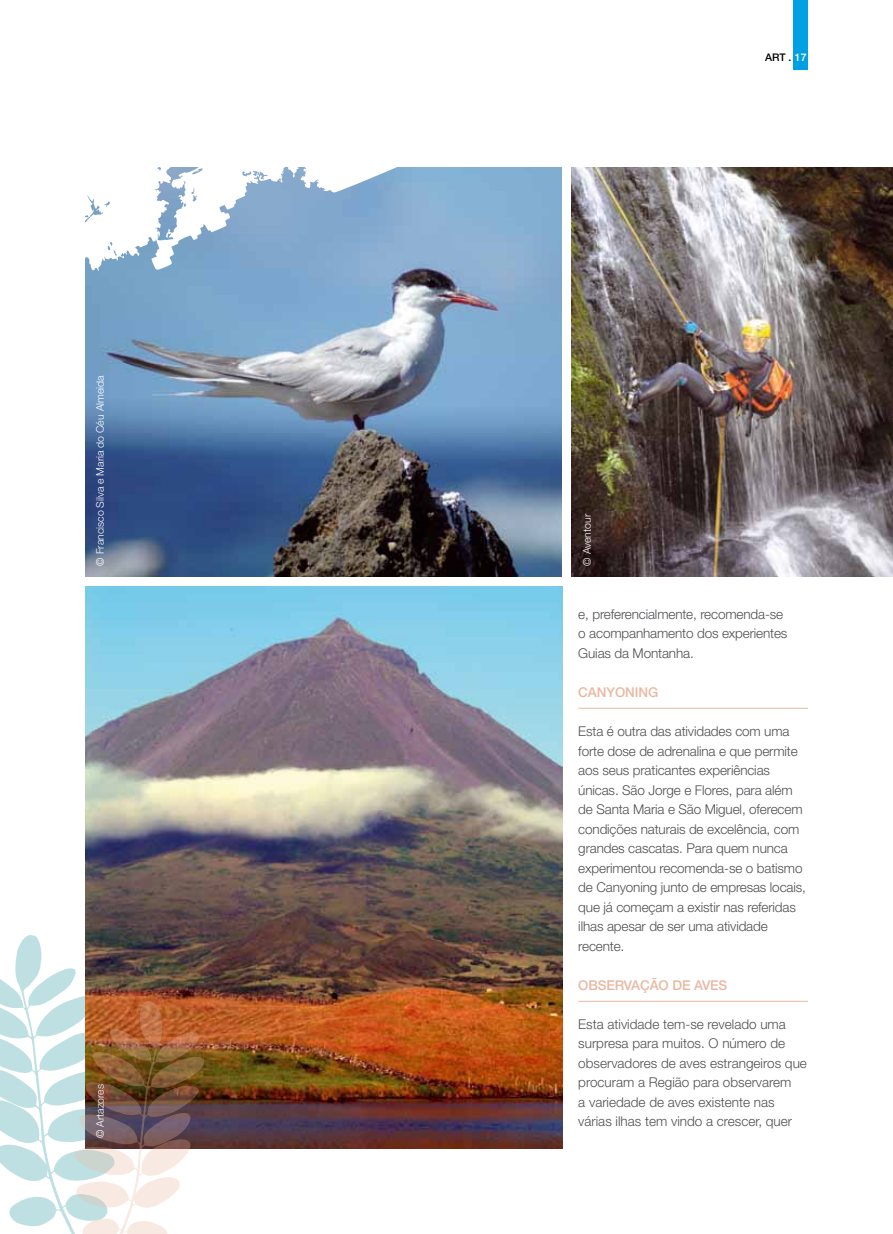
<style>
.page{position:relative;width:893px;height:1234px;background:#fff}
.page>*{position:absolute;margin:0;border:0;box-sizing:border-box;transform-origin:0 0}
.t1{font:300 13.5px/19.5px "Helvetica Neue";letter-spacing:-.01em;color:#504f53}
.t2{font:500 13.5px "Helvetica Neue";letter-spacing:-.01em;color:#e9b8a3}
.t3{font:300 10.5px "Helvetica Neue";color:#fff}
.t4{font:500 10.5px "Helvetica Neue";color:#000}
.s1{color:#fff}
</style>
<div class="page">
<div style="left:794px;top:0;width:14px;height:69px;background:#00a1e2"></div>
<img style="left:85px;top:587px;width:477px;height:561px">
<img style="left:85px;top:167px;width:476px;height:409px">
<img style="left:572px;top:167px;width:321px;height:409px">
<hr style="left:578px;top:707px;width:230px;height:1px;background:#e9b8a3">
<hr style="left:578px;top:1000px;width:230px;height:1px;background:#e9b8a3">
<svg style="left:85px;top:167px;width:343px;height:140px"></svg>
<img style="left:0;top:934px;width:204px;height:299px">
<p class="t3" style="left:94px;top:565px;width:192px;rotate:-90deg">© Francisco Silva e Maria do Céu Almeida</p>
<p class="t3" style="left:94px;top:1137px;width:56px;rotate:-90deg">© Artazores</p>
<p class="t4" style="left:765px;top:51px;width:43px">ART . <span class="s1">17</span></p>
<p class="t3" style="left:581px;top:565px;width:53px;rotate:-90deg">© Aventour</p>
<p class="t1" style="left:578px;top:604px;width:211px">e, preferencialmente, recomenda-se o acompanhamento dos experientes<br>Guias da Montanha.</p>
<p class="t2" style="left:578px;top:684px;width:81px">CANYONING</p>
<p class="t1" style="left:578px;top:721px;width:229px">Esta é outra das atividades com uma forte dose de adrenalina e que permite aos seus praticantes experiências únicas. São Jorge e Flores, para além de Santa Maria e São Miguel, oferecem condições naturais de excelência, com grandes cascatas. Para quem nunca experimentou recomenda-se o batismo de Canyoning junto de empresas locais, que já começam a existir nas referidas ilhas apesar de ser uma atividade recente.</p>
<p class="t2" style="left:578px;top:976px;width:150px">OBSERVAÇÃO DE AVES</p>
<p class="t1" style="left:578px;top:1013px;width:230px">Esta atividade tem-se revelado uma surpresa para muitos. O número de observadores de aves estrangeiros que procuram a Região para observarem<br>a variedade de aves existente nas várias ilhas tem vindo a crescer, quer</p>
</div>
